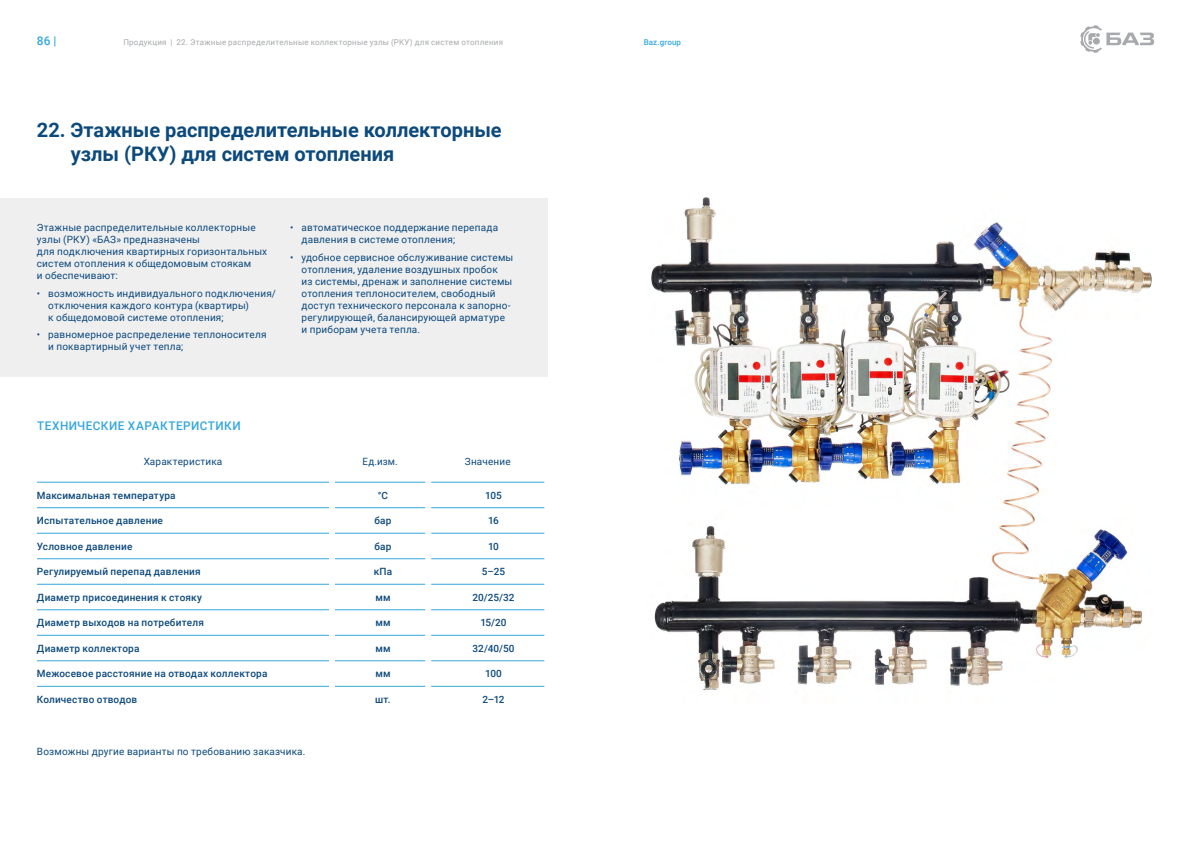
<style>
.page{position:relative;width:1191px;height:842px;background:#fff}
.page>*{position:absolute;margin:0;border:0;box-sizing:border-box;transform-origin:0 0}
.t1{font:700 20px/24px "Roboto";color:#0c497c}
.t2{font:500 12px "Roboto";letter-spacing:.035em;color:#35a7de}
.t3{font:10px/12px "Roboto";letter-spacing:.02em;color:#0c497c}
.t4{font:500 10px "Roboto";letter-spacing:.015em;color:#0c497c}
.t5{font:8px "Roboto";letter-spacing:.03em;color:#a7a9ac}
.t6{font:500 8px "Roboto";letter-spacing:.015em;color:#35a7de}
</style>
<div class="page">
<svg style="left:1080px;top:25px;width:74px;height:28px"></svg>
<div style="left:0;top:198px;width:547px;height:179px;background:#efeff0"></div>
<hr style="left:37px;top:482px;width:292px;height:1px;background:#35a7de">
<hr style="left:335px;top:482px;width:90px;height:1px;background:#35a7de">
<hr style="left:431px;top:482px;width:113px;height:1px;background:#35a7de">
<hr style="left:37px;top:507px;width:292px;height:1px;background:#35a7de">
<hr style="left:335px;top:507px;width:90px;height:1px;background:#35a7de">
<hr style="left:431px;top:507px;width:113px;height:1px;background:#35a7de">
<hr style="left:37px;top:533px;width:292px;height:1px;background:#35a7de">
<hr style="left:335px;top:533px;width:90px;height:1px;background:#35a7de">
<hr style="left:431px;top:533px;width:113px;height:1px;background:#35a7de">
<hr style="left:37px;top:558px;width:292px;height:1px;background:#35a7de">
<hr style="left:335px;top:558px;width:90px;height:1px;background:#35a7de">
<hr style="left:431px;top:558px;width:113px;height:1px;background:#35a7de">
<hr style="left:37px;top:584px;width:292px;height:1px;background:#35a7de">
<hr style="left:335px;top:584px;width:90px;height:1px;background:#35a7de">
<hr style="left:431px;top:584px;width:113px;height:1px;background:#35a7de">
<hr style="left:37px;top:609px;width:292px;height:1px;background:#35a7de">
<hr style="left:335px;top:609px;width:90px;height:1px;background:#35a7de">
<hr style="left:431px;top:609px;width:113px;height:1px;background:#35a7de">
<hr style="left:37px;top:635px;width:292px;height:1px;background:#35a7de">
<hr style="left:335px;top:635px;width:90px;height:1px;background:#35a7de">
<hr style="left:431px;top:635px;width:113px;height:1px;background:#35a7de">
<hr style="left:37px;top:661px;width:292px;height:1px;background:#35a7de">
<hr style="left:335px;top:661px;width:90px;height:1px;background:#35a7de">
<hr style="left:431px;top:661px;width:113px;height:1px;background:#35a7de">
<hr style="left:37px;top:686px;width:292px;height:1px;background:#35a7de">
<hr style="left:335px;top:686px;width:90px;height:1px;background:#35a7de">
<hr style="left:431px;top:686px;width:113px;height:1px;background:#35a7de">
<img style="left:651px;top:197px;width:501px;height:493px">
<p class="t2" style="left:37px;top:33px;width:21px">86 |</p>
<p class="t6" style="left:643px;top:37px;width:39px">Baz.group</p>
<p class="t5" style="left:123px;top:37px;width:381px">Продукция | 22. Этажные распределительные коллекторные узлы (РКУ) для систем отопления</p>
<h1 class="t1" style="left:71px;top:117px;width:432px;text-indent:-34px">22. Этажные распределительные коллекторные узлы (РКУ) для систем отопления</h1>
<p class="t3" style="left:37px;top:221px;width:232px">Этажные распределительные коллекторные узлы (РКУ) «БАЗ» предназначены<br>для подключения квартирных горизонтальных систем отопления к общедомовым стоякам<br>и обеспечивают:</p>
<p class="t3" style="left:48px;top:287px;width:229px;text-indent:-11px">• возможность индивидуального подключения/ отключения каждого контура (квартиры)<br>к общедомовой системе отопления;</p>
<p class="t3" style="left:48px;top:328px;width:220px;text-indent:-11px">• равномерное распределение теплоносителя и поквартирный учет тепла;</p>
<p class="t3" style="left:301px;top:221px;width:198px;text-indent:-11px">• автоматическое поддержание перепада давления в системе отопления;</p>
<p class="t3" style="left:301px;top:251px;width:213px;text-indent:-11px">• удобное сервисное обслуживание системы отопления, удаление воздушных пробок<br>из системы, дренаж и заполнение системы отопления теплоносителем, свободный доступ технического персонала к запорно&shy;регулирующей, балансирующей арматуре<br>и приборам учета тепла.</p>
<p class="t2" style="left:37px;top:417px;width:205px">ТЕХНИЧЕСКИЕ ХАРАКТЕРИСТИКИ</p>
<p class="t3" style="left:144px;top:455px;width:80px">Характеристика</p>
<p class="t3" style="left:362px;top:455px;width:36px">Ед.изм.</p>
<p class="t3" style="left:465px;top:455px;width:47px">Значение</p>
<p class="t4" style="left:37px;top:488px;width:140px">Максимальная температура</p>
<p class="t4" style="left:378px;top:488px;width:12px">°С</p>
<p class="t4" style="left:485px;top:488px;width:18px">105</p>
<p class="t4" style="left:37px;top:514px;width:127px">Испытательное давление</p>
<p class="t4" style="left:374px;top:514px;width:19px">бар</p>
<p class="t4" style="left:488px;top:514px;width:12px">16</p>
<p class="t4" style="left:37px;top:539px;width:97px">Условное давление</p>
<p class="t4" style="left:374px;top:539px;width:19px">бар</p>
<p class="t4" style="left:488px;top:539px;width:12px">10</p>
<p class="t4" style="left:37px;top:565px;width:165px">Регулируемый перепад давления</p>
<p class="t4" style="left:374px;top:565px;width:20px">кПа</p>
<p class="t4" style="left:482px;top:565px;width:25px">5–25</p>
<p class="t4" style="left:37px;top:590px;width:167px">Диаметр присоединения к стояку</p>
<p class="t4" style="left:375px;top:590px;width:17px">мм</p>
<p class="t4" style="left:472px;top:590px;width:43px">20/25/32</p>
<p class="t4" style="left:37px;top:616px;width:168px">Диаметр выходов на потребителя</p>
<p class="t4" style="left:375px;top:616px;width:17px">мм</p>
<p class="t4" style="left:480px;top:616px;width:28px">15/20</p>
<p class="t4" style="left:37px;top:641px;width:104px">Диаметр коллектора</p>
<p class="t4" style="left:375px;top:641px;width:17px">мм</p>
<p class="t4" style="left:472px;top:641px;width:44px">32/40/50</p>
<p class="t4" style="left:37px;top:667px;width:232px">Межосевое расстояние на отводах коллектора</p>
<p class="t4" style="left:375px;top:667px;width:17px">мм</p>
<p class="t4" style="left:485px;top:667px;width:18px">100</p>
<p class="t4" style="left:37px;top:692px;width:102px">Количество отводов</p>
<p class="t4" style="left:375px;top:692px;width:17px">шт.</p>
<p class="t4" style="left:482px;top:692px;width:24px">2–12</p>
<p class="t3" style="left:37px;top:745px;width:270px">Возможны другие варианты по требованию заказчика.</p>
</div>
